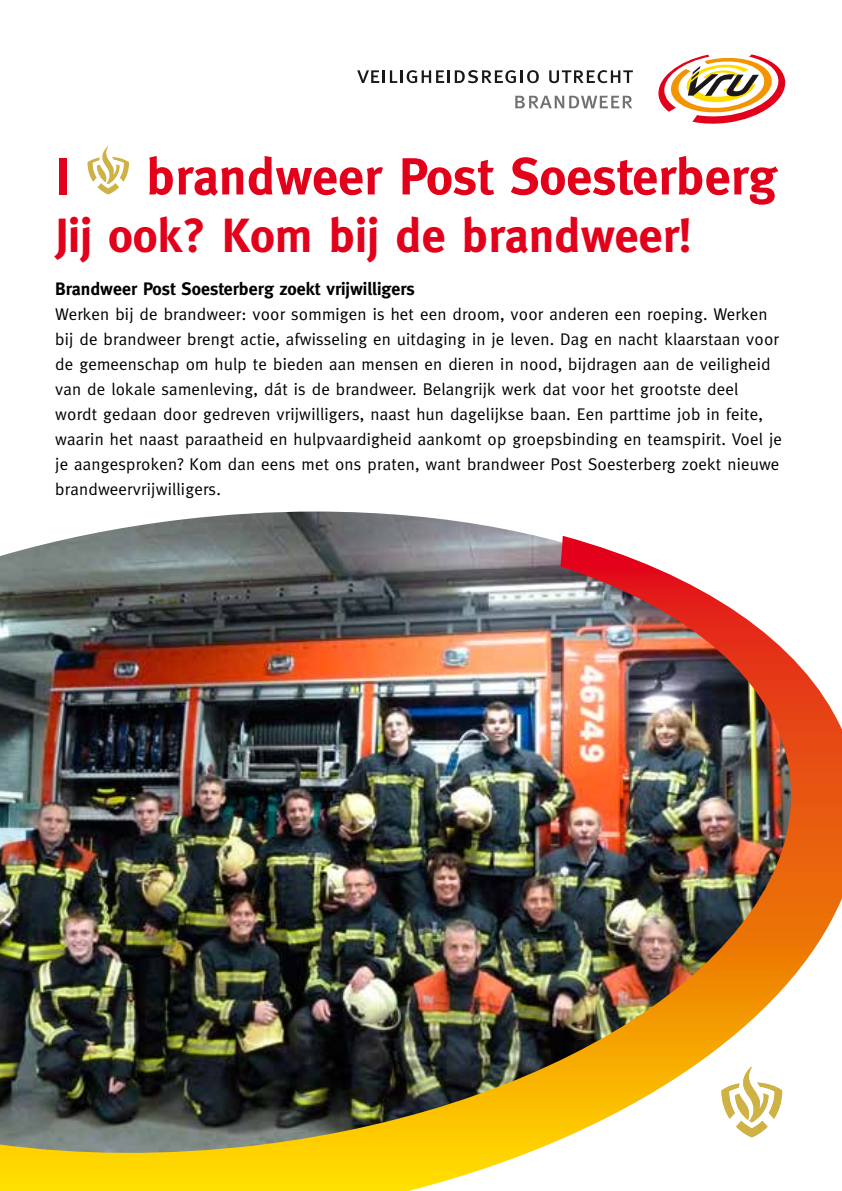
<style>
.page{position:relative;width:842px;height:1191px;background:#fff}
.page>*{position:absolute;margin:0;border:0;box-sizing:border-box;transform-origin:0 0}
.t1{font:700 52px "Meta";color:#e2001a}
.t2{font:700 48px "Meta";color:#e2001a}
.t3{font:700 18px "Meta";color:#000}
.t4{font:17px/25px "Meta";letter-spacing:.01em;color:#000}
</style>
<div class="page">
<svg style="left:658px;top:54px;width:127px;height:70px"></svg>
<svg style="left:357px;top:70px;width:182px;height:13px"></svg>
<svg style="left:549px;top:70px;width:84px;height:13px"></svg>
<svg style="left:515px;top:96px;width:117px;height:12px"></svg>
<img style="left:81px;top:511px;width:482px;height:25px">
<img style="left:0;top:536px;width:842px;height:655px">
<svg style="left:721px;top:1066px;width:61px;height:71px"></svg>
<svg style="left:87px;top:146px;width:42px;height:48px"></svg>
<h1 class="t1" style="left:55px;top:146px;width:16px">I</h1>
<h1 class="t1" style="left:146px;top:146px;width:632px">brandweer Post Soesterberg</h1>
<h2 class="t2" style="left:55px;top:208px;width:637px">Jij ook? Kom bij de brandweer!</h2>
<p class="t3" style="left:55px;top:278px;width:361px">Brandweer Post Soesterberg zoekt vrijwilligers</p>
<p class="t4" style="left:55px;top:301px;width:728px">Werken bij de brandweer: voor sommigen is het een droom, voor anderen een roeping. Werken bij de brandweer brengt actie, afwisseling en uitdaging in je leven. Dag en nacht klaarstaan voor de gemeenschap om hulp te bieden aan mensen en dieren in nood, bijdragen aan de veiligheid van de lokale samenleving, dát is de brandweer. Belangrijk werk dat voor het grootste deel wordt gedaan door gedreven vrijwilligers, naast hun dagelijkse baan. Een parttime job in feite, waarin het naast paraatheid en hulpvaardigheid aankomt op groepsbinding en teamspirit. Voel je je aangesproken? Kom dan eens met ons praten, want brandweer Post Soesterberg zoekt nieuwe brandweervrijwilligers.</p>
</div>
